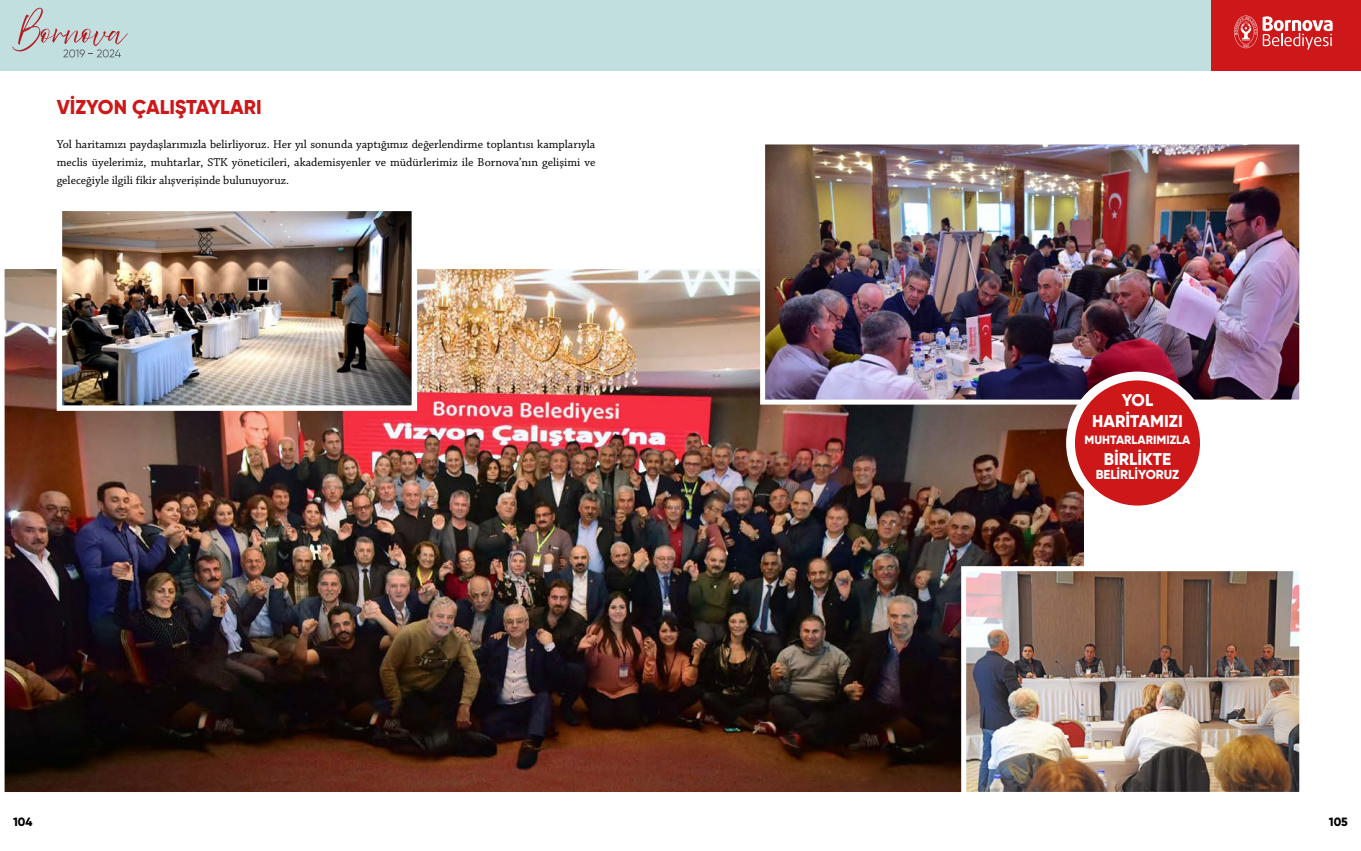
<style>
.page{position:relative;width:1361px;height:851px;background:#fff}
.page>*{position:absolute;margin:0;border:0;box-sizing:border-box;transform-origin:0 0}
.t1{font:800 20px "Gilroy";color:#cd1719}
.t2{font:800 17px/21px "Gilroy";color:#fff;text-align:center}
.t3{font:800 13px "Gilroy";color:#fff}
.t4{font:12px/18px "Chaparral Pro";color:#000;text-align:justify}
.t5{font:800 12px "Gilroy";color:#fff}
.t6{font:800 12px "Gilroy";color:#000}
</style>
<div class="page">
<div style="left:0;top:0;width:1210px;height:71px;background:#c1dfdf"></div>
<svg style="left:12px;top:8px;width:116px;height:49px"></svg>
<div style="left:1210px;top:0;width:151px;height:71px;background:#cd1719"></div>
<svg style="left:1234px;top:16px;width:98px;height:34px"></svg>
<img style="left:4px;top:269px;width:1080px;height:523px">
<img style="left:766px;top:145px;width:532px;height:253px">
<div style="left:760px;top:139px;width:544px;height:265px;border:5px solid #fff"></div>
<img style="left:63px;top:212px;width:348px;height:193px">
<div style="left:57px;top:206px;width:360px;height:205px;border:5px solid #fff"></div>
<img style="left:967px;top:572px;width:331px;height:218px">
<div style="left:961px;top:566px;width:343px;height:230px;border:5px solid #fff"></div>
<div style="left:1066px;top:371px;width:143px;height:143px;background:#fff;border-radius:50%"></div>
<div style="left:1075px;top:380px;width:125px;height:125px;background:#cd1719;border-radius:50%"></div>
<h1 class="t1" style="left:57px;top:94px;width:207px">VİZYON ÇALIŞTAYLARI</h1>
<p class="t4" style="left:57px;top:136px;width:540px">Yol haritamızı paydaşlarımızla belirliyoruz. Her yıl sonunda yaptığımız değerlendirme toplantısı kamplarıyla meclis üyelerimiz, muhtarlar, STK yöneticileri, akademisyenler ve müdürlerimiz ile Bornova’nın gelişimi ve geleceğiyle ilgili fikir alışverişinde bulunuyoruz.</p>
<h2 class="t2" style="left:1092px;top:389px;width:92px">YOL<br>HARİTAMIZI</h2>
<p class="t5" style="left:1084px;top:432px;width:107px">MUHTARLARIMIZLA</p>
<h2 class="t2" style="left:1104px;top:448px;width:69px">BİRLİKTE</h2>
<p class="t3" style="left:1095px;top:466px;width:85px">BELİRLİYORUZ</p>
<p class="t6" style="left:13px;top:814px;width:21px">104</p>
<p class="t6" style="left:1329px;top:814px;width:20px">105</p>
</div>
